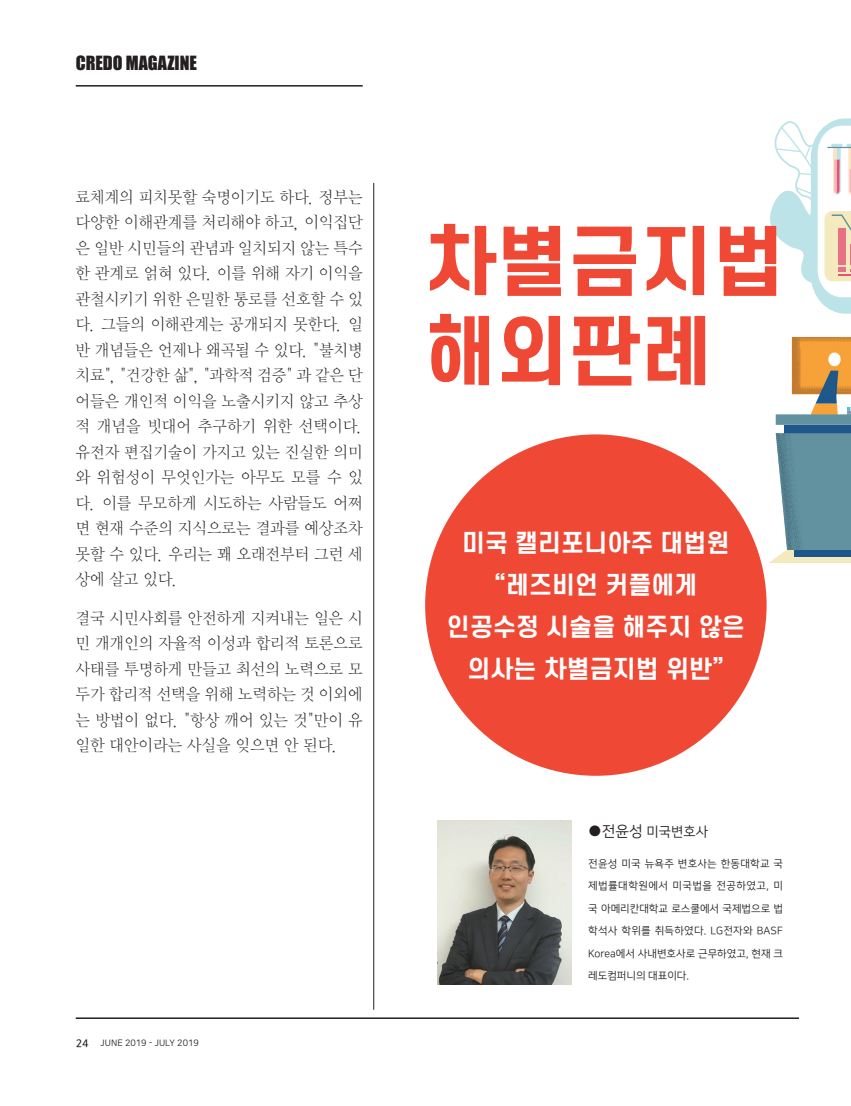
<style>
.page{position:relative;width:851px;height:1106px;background:#fff}
.page>*{position:absolute;margin:0;border:0;box-sizing:border-box;transform-origin:0 0}
.t1{font:800 75px/90px "S Core Dream 7";color:#ef4834}
.t2{font:700 24px/42px "S Core Dream 6";color:#fff;text-align:center}
.t3{font:18px "Impact";color:#231f20}
.t4{font:16.5px/25.5px "KBI Zmjo L";color:#231f20;text-align:justify}
.t5{font:13.5px "Nanum Square R";color:#231f20}
.t6{font:10.5px/22.5px "Nanum Square R";color:#231f20;text-align:justify}
.t7{font:9px "Nanum Square Round R";color:#231f20}
.s1{font-family:"KBI Zgo M";font-size:10.5px}
.s2{font-size:15px}
</style>
<div class="page">
<hr style="left:76px;top:1017px;width:722px;height:2px;background:#231f20">
<hr style="left:76px;top:85px;width:286px;height:2px;background:#231f20">
<svg style="left:770px;top:118px;width:80px;height:196px"></svg>
<div style="left:784px;top:425px;width:66px;height:8px;background:#1e588a"></div>
<svg style="left:775px;top:370px;width:76px;height:55px"></svg>
<img style="left:806px;top:337px;width:44px;height:1px">
<svg style="left:752px;top:433px;width:98px;height:129px"></svg>
<img style="left:437px;top:821px;width:134px;height:163px">
<hr style="left:373px;top:183px;width:1px;height:826px;background:#231f20">
<div style="left:425px;top:434px;width:341px;height:341px;background:#ef4834;border-radius:50%"></div>
<p class="t3" style="left:76px;top:48px;width:123px">CREDO MAGAZINE</p>
<p class="t4" style="left:75px;top:183px;width:289px">료체계의 피치못할 숙명이기도 하다. 정부는 다양한 이해관계를 처리해야 하고, 이익집단 은 일반 시민들의 관념과 일치되지 않는 특수 한 관계로 얽혀 있다. 이를 위해 자기 이익을 관철시키기 위한 은밀한 통로를 선호할 수 있 다. 그들의 이해관계는 공개되지 못한다. 일 반 개념들은 언제나 왜곡될 수 있다. "불치병 치료", "건강한 삶", "과학적 검증" 과 같은 단 어들은 개인적 이익을 노출시키지 않고 추상 적 개념을 빗대어 추구하기 위한 선택이다. 유전자 편집기술이 가지고 있는 진실한 의미 와 위험성이 무엇인가는 아무도 모를 수 있 다. 이를 무모하게 시도하는 사람들도 어쩌 면 현재 수준의 지식으로는 결과를 예상조차 못할 수 있다. 우리는 꽤 오래전부터 그런 세 상에 살고 있다.</p>
<p class="t4" style="left:75px;top:604px;width:289px">결국 시민사회를 안전하게 지켜내는 일은 시 민 개개인의 자율적 이성과 합리적 토론으로 사태를 투명하게 만들고 최선의 노력으로 모 두가 합리적 선택을 위해 노력하는 것 이외에 는 방법이 없다. "항상 깨어 있는 것"만이 유 일한 대안이라는 사실을 잊으면 안 된다.</p>
<p class="t7" style="left:76px;top:1038px;width:125px"><span class="s1">24</span> JUNE 2019 - JULY 2019</p>
<h1 class="t1" style="left:424px;top:215px;width:361px">차별금지법 해외판례</h1>
<h2 class="t2" style="left:447px;top:521px;width:299px">미국 캘리포니아주 대법원 “레즈비언 커플에게 인공수정 시술을 해주지 않은 의사는 차별금지법 위반”</h2>
<p class="t5" style="left:588px;top:824px;width:121px"><span class="s2">●전윤성</span> 미국변호사</p>
<p class="t6" style="left:588px;top:852px;width:196px">전윤성 미국 뉴욕주 변호사는 한동대학교 국 제법률대학원에서 미국법을 전공하였고, 미 국 아메리칸대학교 로스쿨에서 국제법으로 법 학석사 학위를 취득하였다. LG전자와 BASF Korea에서 사내변호사로 근무하였고, 현재 크 레도컴퍼니의 대표이다.</p>
</div>
